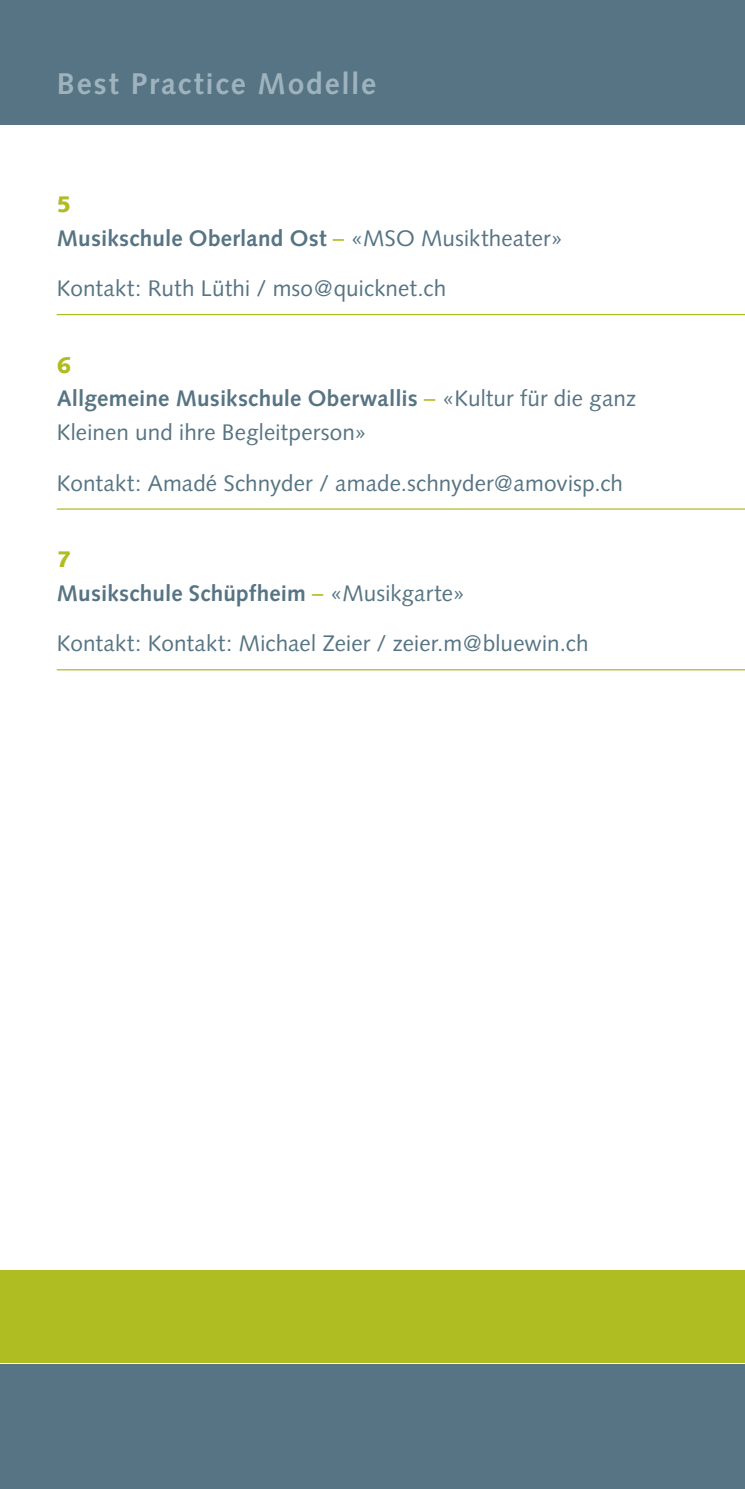
<style>
.page{position:relative;width:745px;height:1489px;background:#fff}
.page>*{position:absolute;margin:0;border:0;box-sizing:border-box;transform-origin:0 0}
.t1{font:700 30px "Syntax";letter-spacing:.06em;color:#9eb3be}
.t2{font:22.5px/33.8px "Syntax";letter-spacing:.005em;color:#567483}
.t3{font:700 22.5px/33.8px "Syntax";letter-spacing:.01em;color:#567483}
.s1{font-weight:900;color:#afbc22}
.s2{font-weight:400;color:#afbc22}
.s3{font-weight:400}
.s4{font-weight:700}
.s5{color:#afbc22}
</style>
<div class="page">
<div style="left:0;top:0;width:744px;height:124px;background:#567483"></div>
<div style="left:0;top:1364px;width:744px;height:124px;background:#567483"></div>
<div style="left:0;top:1270px;width:744px;height:92px;background:#afbc22"></div>
<hr style="left:57px;top:314px;width:687px;height:1px;background:#afbc22">
<hr style="left:57px;top:508px;width:687px;height:1px;background:#afbc22">
<hr style="left:57px;top:669px;width:687px;height:1px;background:#afbc22">
<h1 class="t1" style="left:57px;top:66px;width:320px">Best Practice Modelle</h1>
<p class="t3" style="left:57px;top:187px;width:507px"><span class="s1">5<br></span>Musikschule Oberland Ost <span class="s2">–</span> <span class="s3">«MSO Musiktheater»</span></p>
<p class="t2" style="left:57px;top:272px;width:391px">Kontakt: Ruth Lüthi / mso@quicknet.ch</p>
<p class="t2" style="left:57px;top:348px;width:580px"><span class="s1">6<br></span><span class="s4">Allgemeine Musikschule Oberwallis</span> <span class="s5">–</span> «Kultur für die ganz<br>Kleinen und ihre Begleitperson»</p>
<p class="t2" style="left:57px;top:466px;width:567px">Kontakt: Amadé Schnyder / amade.schnyder@amovisp.ch</p>
<p class="t3" style="left:57px;top:542px;width:410px"><span class="s1">7<br></span>Musikschule Schüpfheim <span class="s2">–</span> <span class="s3">«Musikgarte»</span></p>
<p class="t2" style="left:57px;top:627px;width:533px">Kontakt: Kontakt: Michael Zeier / zeier.m@bluewin.ch</p>
</div>
